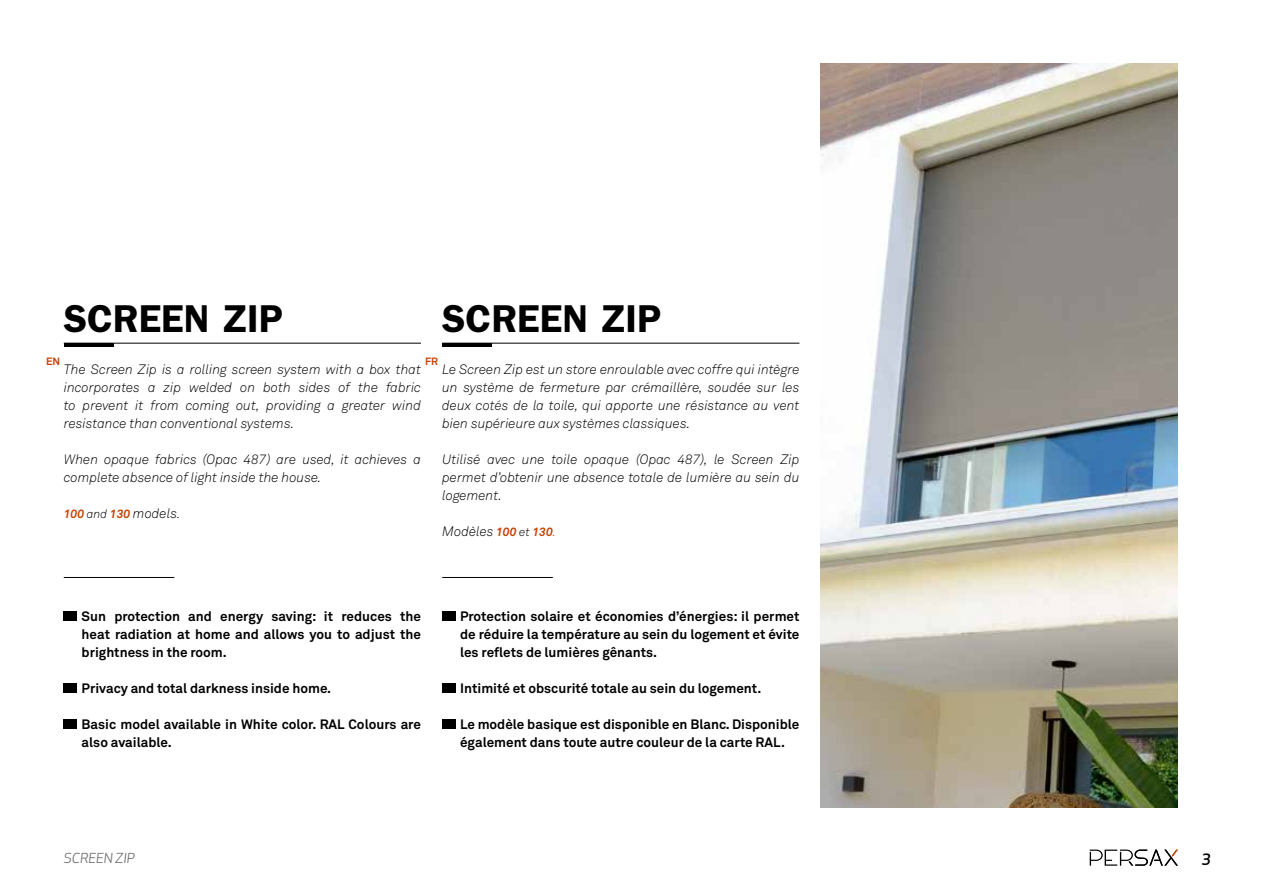
<style>
.page{position:relative;width:1263px;height:893px;background:#fff}
.page>*{position:absolute;margin:0;border:0;box-sizing:border-box;transform-origin:0 0}
.t1{font:600 39px "ITC Franklin Gothic Std";color:#000}
.t2{font:italic 500 15px "Apex New";color:#000}
.t3{font:italic 300 13.5px/18px "Akkurat Std";color:#000;text-align:justify}
.t4{font:700 13.5px/18px "Akkurat Std";color:#000;text-align:justify}
.t5{font:italic 13.5px "Apex New";color:#6f6f6e}
.t6{font:italic 700 12px "Akkurat Std";color:#c54304}
.t7{font:700 10.5px "Akkurat Std";color:#c54304}
.s1{font-weight:300;color:#000}
.s2{font-weight:300;font-size:13.5px;color:#000}
.s3{font-weight:700;font-size:12px;color:#c54304}
.s4{font-size:12px}
.s5{font-size:12px;color:#c54304}
</style>
<div class="page">
<svg style="left:1090px;top:850px;width:88px;height:16px"></svg>
<div style="left:64px;top:611px;width:13px;height:9px;background:#000"></div>
<div style="left:442px;top:611px;width:13px;height:9px;background:#000"></div>
<div style="left:64px;top:683px;width:13px;height:9px;background:#000"></div>
<div style="left:442px;top:683px;width:13px;height:9px;background:#000"></div>
<div style="left:64px;top:719px;width:13px;height:10px;background:#000"></div>
<div style="left:442px;top:720px;width:13px;height:9px;background:#000"></div>
<hr style="left:64px;top:343px;width:357px;height:1px;background:#000">
<hr style="left:442px;top:343px;width:357px;height:1px;background:#000">
<hr style="left:64px;top:577px;width:110px;height:1px;background:#000">
<hr style="left:442px;top:577px;width:111px;height:1px;background:#000">
<hr style="left:64px;top:343px;width:49px;height:3px;background:#000">
<hr style="left:442px;top:343px;width:50px;height:3px;background:#000">
<img style="left:821px;top:64px;width:357px;height:744px">
<h1 class="t1" style="left:64px;top:296px;width:221px">SCREEN ZIP</h1>
<h1 class="t1" style="left:442px;top:296px;width:221px">SCREEN ZIP</h1>
<p class="t3" style="left:64px;top:360px;width:359px">The Screen Zip is a rolling screen system with a box that incorporates a zip welded on both sides of the fabric to prevent it from coming out, providing a greater wind resistance than conventional systems.</p>
<p class="t3" style="left:64px;top:450px;width:359px">When opaque fabrics (Opac 487) are used, it achieves a complete absence of light inside the house.</p>
<p class="t6" style="left:64px;top:507px;width:118px">100 <span class="s1">and</span> 130 <span class="s2">models</span><span class="s1">.</span></p>
<p class="t7" style="left:46px;top:354px;width:16px">EN</p>
<p class="t7" style="left:425px;top:354px;width:15px">FR</p>
<p class="t3" style="left:442px;top:360px;width:359px">Le Screen Zip est un store enroulable avec coffre qui intègre un système de fermeture par crémaillère, soudée sur les deux cotés de la toile, qui apporte une résistance au vent bien supérieure aux systèmes classiques.</p>
<p class="t3" style="left:442px;top:450px;width:359px">Utilisé avec une toile opaque (Opac 487), le Screen Zip permet d’obtenir une absence totale de lumière au sein du logement.</p>
<p class="t3" style="left:442px;top:522px;width:115px">Modèles <span class="s3">100</span> <span class="s4">et</span> <span class="s3">130</span><span class="s5">.</span></p>
<p class="t4" style="left:82px;top:607px;width:341px">Sun protection and energy saving: it reduces the heat radiation at home and allows you to adjust the brightness in the room.</p>
<p class="t4" style="left:82px;top:679px;width:251px">Privacy and total darkness inside home.</p>
<p class="t4" style="left:82px;top:715px;width:341px">Basic model available in White color. RAL Colours are also available.</p>
<p class="t4" style="left:460px;top:607px;width:341px">Protection solaire et économies d’énergies: il permet de réduire la température au sein du logement et évite les reflets de lumières gênants.</p>
<p class="t4" style="left:460px;top:679px;width:303px">Intimité et obscurité totale au sein du logement.</p>
<p class="t4" style="left:460px;top:715px;width:341px">Le modèle basique est disponible en Blanc. Disponible également dans toute autre couleur de la carte RAL.</p>
<p class="t5" style="left:64px;top:850px;width:73px">SCREEN ZIP</p>
<p class="t2" style="left:1202px;top:848px;width:10px">3</p>
</div>
